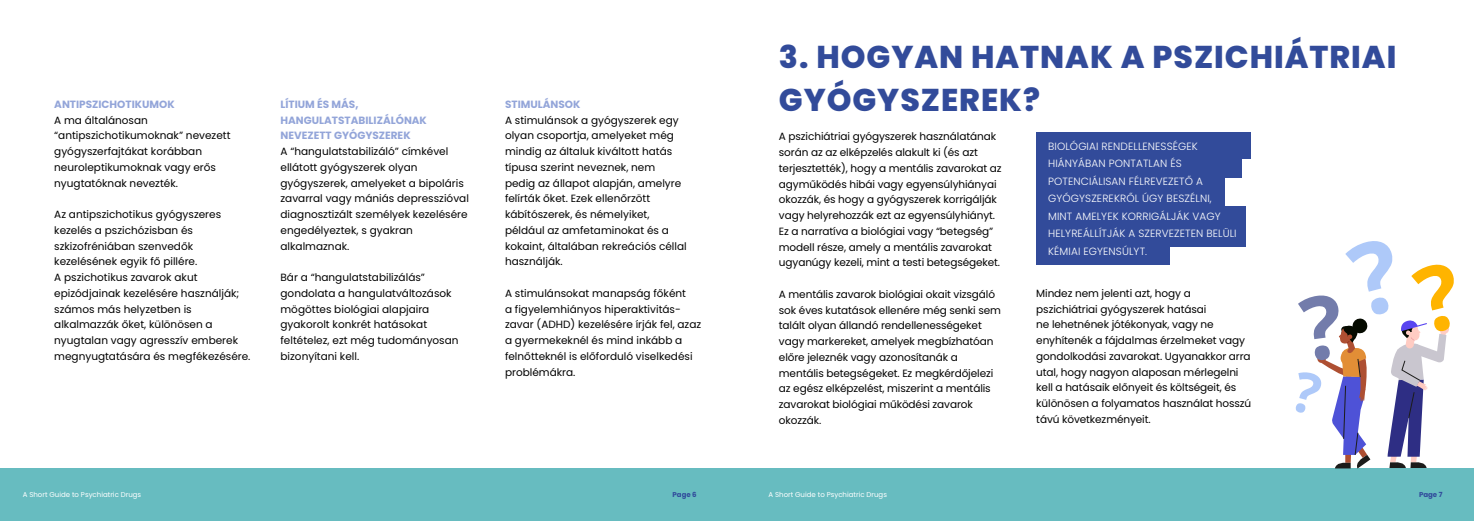
<style>
.page{position:relative;width:1474px;height:521px;background:#fff}
.page>*{position:absolute;margin:0;border:0;box-sizing:border-box;transform-origin:0 0}
.t1{font:800 31.5px/42.9px "Poppins";letter-spacing:.03em;color:#324b9a}
.t2{font:10.5px/15.8px "Poppins";color:#000}
.t3{font:300 10.5px/17.5px "Poppins";letter-spacing:.01em;color:#fff}
.t4{font:700 10.5px/15.8px "Poppins";color:#93a5d9}
.t5{font:7px "Poppins";color:#fff}
.t6{font:700 7px "Poppins";color:#314b9b}
</style>
<div class="page">
<div style="left:737px;top:468px;width:736px;height:53px;background:#67bcc0"></div>
<div style="left:0;top:468px;width:737px;height:53px;background:#67bcc0"></div>
<div style="left:1036px;top:175px;width:189px;height:39px;background:#324b9a"></div>
<div style="left:1036px;top:225px;width:133px;height:39px;background:#324b9a"></div>
<div style="left:1036px;top:153px;width:205px;height:25px;background:#324b9a"></div>
<div style="left:1036px;top:206px;width:209px;height:41px;background:#324b9a"></div>
<div style="left:1036px;top:132px;width:214px;height:26px;background:#324b9a"></div>
<svg style="left:1295px;top:241px;width:158px;height:227px"></svg>
<p class="t4" style="left:54px;top:96px;width:122px">ANTIPSZICHOTIKUMOK</p>
<p class="t2" style="left:54px;top:112px;width:178px">A ma általánosan “antipszichotikumoknak” nevezett gyógyszerfajtákat korábban neuroleptikumoknak vagy erős nyugtatóknak nevezték.</p>
<p class="t2" style="left:54px;top:206px;width:198px">Az antipszichotikus gyógyszeres kezelés a pszichózisban és szkizofréniában szenvedők kezelésének egyik fő pillére.<br>A pszichotikus zavarok akut epizódjainak kezelésére használják; számos más helyzetben is alkalmazzák őket, különösen a nyugtalan vagy agresszív emberek megnyugtatására és megfékezésére.</p>
<p class="t4" style="left:280px;top:96px;width:148px">LÍTIUM ÉS MÁS,<br>HANGULATSTABILIZÁLÓNAK<br>NEVEZETT GYÓGYSZEREK</p>
<p class="t2" style="left:280px;top:143px;width:190px">A “hangulatstabilizáló” címkével ellátott gyógyszerek olyan gyógyszerek, amelyeket a bipoláris zavarral vagy mániás depresszióval diagnosztizált személyek kezelésére engedélyeztek, s gyakran alkalmaznak.</p>
<p class="t2" style="left:280px;top:269px;width:180px">Bár a “hangulatstabilizálás” gondolata a hangulatváltozások mögöttes biológiai alapjaira gyakorolt konkrét hatásokat feltételez, ezt még tudományosan bizonyítani kell.</p>
<p class="t4" style="left:505px;top:96px;width:77px">STIMULÁNSOK</p>
<p class="t2" style="left:505px;top:112px;width:183px">A stimulánsok a gyógyszerek egy olyan csoportja, amelyeket még mindig az általuk kiváltott hatás típusa szerint neveznek, nem pedig az állapot alapján, amelyre felírták őket. Ezek ellenőrzött kábítószerek, és némelyiket, például az amfetaminokat és a kokaint, általában rekreációs céllal használják.</p>
<p class="t2" style="left:505px;top:285px;width:198px">A stimulánsokat manapság főként<br>a figyelemhiányos hiperaktivitás&shy;zavar (ADHD) kezelésére írják fel, azaz a gyermekeknél és mind inkább a felnőtteknél is előforduló viselkedési problémákra.</p>
<h1 class="t1" style="left:779px;top:36px;width:619px">3. HOGYAN HATNAK A PSZICHIÁTRIAI<br>GYÓGYSZEREK?</h1>
<p class="t2" style="left:779px;top:129px;width:224px">A pszichiátriai gyógyszerek használatának során az az elképzelés alakult ki (és azt terjesztették), hogy a mentális zavarokat az agyműködés hibái vagy egyensúlyhiányai okozzák, és hogy a gyógyszerek korrigálják vagy helyrehozzák ezt az egyensúlyhiányt.<br>Ez a narratíva a biológiai vagy “betegség” modell része, amely a mentális zavarokat ugyanúgy kezeli, mint a testi betegségeket.</p>
<p class="t2" style="left:779px;top:286px;width:223px">A mentális zavarok biológiai okait vizsgáló sok éves kutatások ellenére még senki sem talált olyan állandó rendellenességeket vagy markereket, amelyek megbízhatóan előre jeleznék vagy azonosítanák a mentális betegségeket. Ez megkérdőjelezi az egész elképzelést, miszerint a mentális zavarokat biológiai működési zavarok okozzák.</p>
<p class="t3" style="left:1048px;top:138px;width:190px">BIOLÓGIAI RENDELLENESSÉGEK<br>HIÁNYÁBAN PONTATLAN ÉS<br>POTENCIÁLISAN FÉLREVEZETŐ A<br>GYÓGYSZEREKRŐL ÚGY BESZÉLNI,<br>MINT AMELYEK KORRIGÁLJÁK VAGY<br>HELYREÁLLÍTJÁK A SZERVEZETEN BELÜLI<br>KÉMIAI EGYENSÚLYT.</p>
<p class="t2" style="left:1036px;top:285px;width:216px">Mindez nem jelenti azt, hogy a pszichiátriai gyógyszerek hatásai<br>ne lehetnének jótékonyak, vagy ne enyhítenék a fájdalmas érzelmeket vagy gondolkodási zavarokat. Ugyanakkor arra utal, hogy nagyon alaposan mérlegelni kell a hatásaik előnyeit és költségeit, és különösen a folyamatos használat hosszú távú következményeit.</p>
<p class="t5" style="left:23px;top:491px;width:120px">A Short Guide to Psychiatric Drugs</p>
<p class="t6" style="left:672px;top:491px;width:26px">Page 6</p>
<p class="t5" style="left:768px;top:491px;width:120px">A Short Guide to Psychiatric Drugs</p>
<p class="t6" style="left:1418px;top:491px;width:25px">Page 7</p>
</div>
